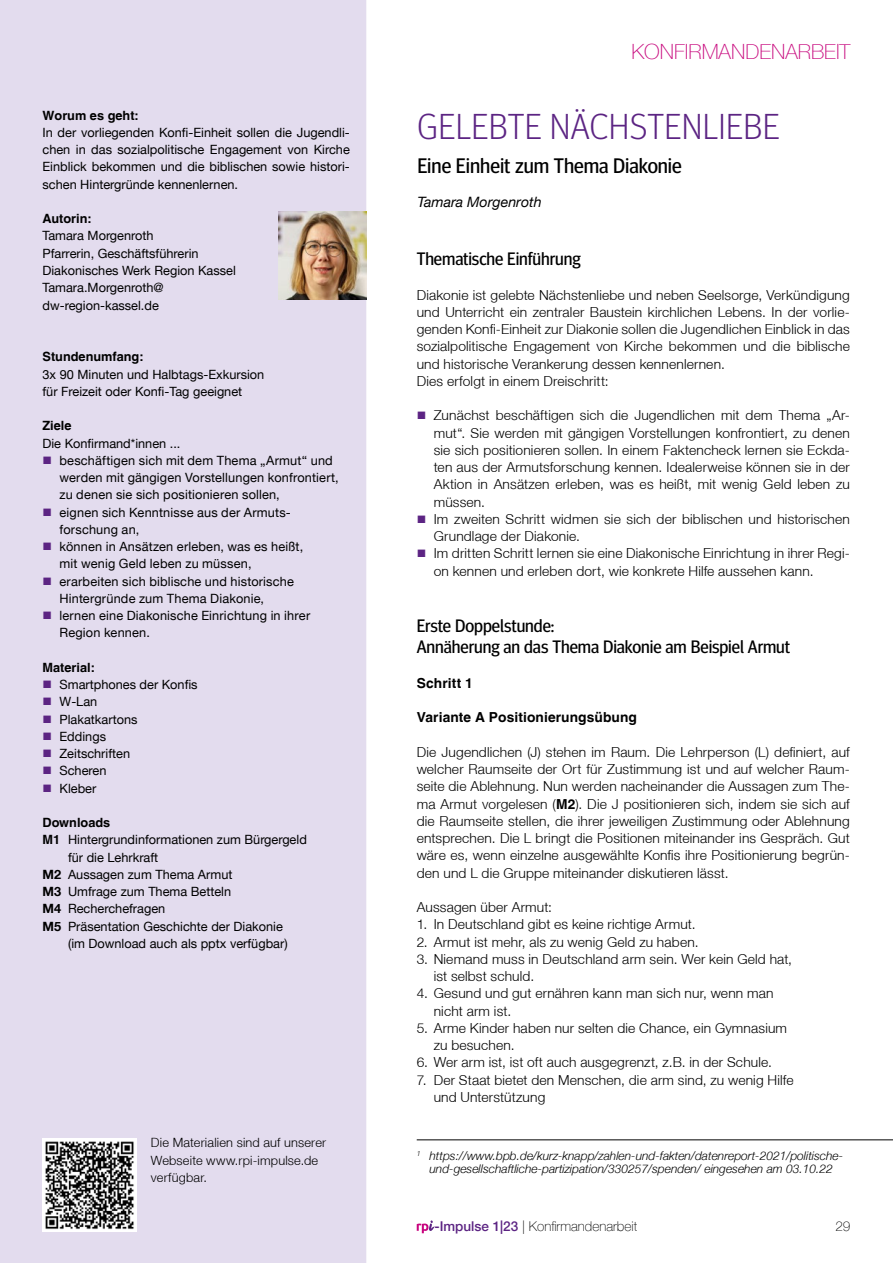
<style>
.page{position:relative;width:893px;height:1263px;background:#fff}
.page>*{position:absolute;margin:0;border:0;box-sizing:border-box;transform-origin:0 0}
.t1{font:300 36px "Meta Headline OT";letter-spacing:.01em;color:#5c2483}
.t2{font:21px "Meta Headline OT";color:#000}
.t3{font:100 21px "Helvetica Neue LT";color:#c80b7f}
.t4{font:18px/21.6px "Meta Headline OT";letter-spacing:-.005em;color:#000}
.t5{font:italic 14.25px "Helvetica Neue LT";color:#000}
.t6{font:300 13.8px/17.2px "Helvetica Neue LT";letter-spacing:.01em;color:#000}
.t7{font:700 13.8px "Helvetica LT";letter-spacing:.005em;color:#000}
.t8{font:100 13.5px "Helvetica Neue LT";color:#000}
.t9{font:12.75px/17.2px "Helvetica Neue LT";color:#000}
.t10{font:300 12.75px/17.2px "Helvetica Neue LT";letter-spacing:.015em;color:#000}
.t11{font:700 12.75px "Helvetica LT";color:#000}
.t12{font:italic 300 12px/13.5px "Helvetica Neue LT";color:#000;text-align:center}
.s1{color:#5c2483}
.s2{font-family:"Helvetica LT";font-weight:700}
.s3{font-weight:700}
.s4{font-weight:500;color:#5c2483}
</style>
<div class="page">
<svg style="left:417px;top:1220px;width:18px;height:13px"></svg>
<div style="left:0;top:0;width:366px;height:1263px;background:#e3dcee"></div>
<img style="left:278px;top:212px;width:88px;height:88px">
<img style="left:43px;top:1138px;width:93px;height:94px">
<hr style="left:417px;top:1139px;width:476px;height:1px;background:#000">
<p class="t11" style="left:43px;top:107px;width:98px">Worum es geht:</p>
<p class="t9" style="left:43px;top:124px;width:309px;text-align:justify">In der vorliegenden Konfi-Einheit sollen die Jugendli&shy;chen in das sozialpolitische Engagement von Kirche Einblick bekommen und die biblischen sowie histori&shy;schen Hintergründe kennenlernen.</p>
<p class="t11" style="left:43px;top:211px;width:51px">Autorin:</p>
<p class="t9" style="left:43px;top:227px;width:195px">Tamara Morgenroth<br>Pfarrerin, Geschäftsführerin<br>Diakonisches Werk Region Kassel<br>Tamara.Morgenroth@ dw-region-kassel.de</p>
<p class="t11" style="left:43px;top:349px;width:103px">Stundenumfang:</p>
<p class="t9" style="left:43px;top:365px;width:223px">3x 90 Minuten und Halbtags-Exkursion für Freizeit oder Konfi-Tag geeignet</p>
<p class="t11" style="left:43px;top:418px;width:31px">Ziele</p>
<p class="t9" style="left:43px;top:434px;width:139px">Die Konfirmand*innen ...</p>
<p class="t9" style="left:60px;top:451px;width:281px;text-indent:-17px"><span class="s1">■</span> beschäftigen sich mit dem Thema „Armut“ und werden mit gängigen Vorstellungen konfrontiert, zu denen sie sich positionieren sollen,</p>
<p class="t9" style="left:60px;top:503px;width:233px;text-indent:-17px"><span class="s1">■</span> eignen sich Kenntnisse aus der Armuts&shy;forschung an,</p>
<p class="t9" style="left:60px;top:538px;width:245px;text-indent:-17px"><span class="s1">■</span> können in Ansätzen erleben, was es heißt, mit wenig Geld leben zu müssen,</p>
<p class="t9" style="left:60px;top:572px;width:236px;text-indent:-17px"><span class="s1">■</span> erarbeiten sich biblische und historische<br>Hintergründe zum Thema Diakonie,</p>
<p class="t9" style="left:60px;top:607px;width:252px;text-indent:-17px"><span class="s1">■</span> lernen eine Diakonische Einrichtung in ihrer<br>Region kennen.</p>
<p class="t11" style="left:43px;top:659px;width:54px">Material:</p>
<p class="t9" style="left:43px;top:676px;width:157px"><span class="s1">■</span> Smartphones der Konfis</p>
<p class="t9" style="left:43px;top:693px;width:56px"><span class="s1">■</span> W-Lan</p>
<p class="t9" style="left:43px;top:710px;width:96px"><span class="s1">■</span> Plakatkartons</p>
<p class="t9" style="left:43px;top:727px;width:65px"><span class="s1">■</span> Eddings</p>
<p class="t9" style="left:43px;top:745px;width:89px"><span class="s1">■</span> Zeitschriften</p>
<p class="t9" style="left:43px;top:762px;width:66px"><span class="s1">■</span> Scheren</p>
<p class="t9" style="left:43px;top:779px;width:55px"><span class="s1">■</span> Kleber</p>
<p class="t11" style="left:43px;top:815px;width:69px">Downloads</p>
<p class="t9" style="left:43px;top:831px;width:266px"><span class="s2">M1</span> Hintergrundinformationen zum Bürgergeld</p>
<p class="t9" style="left:68px;top:848px;width:92px">für die Lehrkraft</p>
<p class="t9" style="left:43px;top:865px;width:191px"><span class="s3">M2</span> Aussagen zum Thema Armut</p>
<p class="t9" style="left:43px;top:883px;width:190px"><span class="s3">M3</span> Umfrage zum Thema Betteln</p>
<p class="t9" style="left:43px;top:900px;width:124px"><span class="s3">M4</span> Recherchefragen</p>
<p class="t9" style="left:43px;top:917px;width:242px"><span class="s3">M5</span> Präsentation Geschichte der Diakonie</p>
<p class="t9" style="left:68px;top:934px;width:221px">(im Download auch als pptx verfügbar)</p>
<p class="t10" style="left:151px;top:1134px;width:177px">Die Materialien sind auf unserer<br>Webseite www.rpi-impulse.de verfügbar.</p>
<h2 class="t3" style="left:631px;top:40px;width:221px">KONFIRMANDENARBEIT</h2>
<h1 class="t1" style="left:417px;top:105px;width:364px">GELEBTE NÄCHSTENLIEBE</h1>
<h2 class="t2" style="left:417px;top:153px;width:266px">Eine Einheit zum Thema Diakonie</h2>
<p class="t5" style="left:417px;top:194px;width:126px">Tamara Morgenroth</p>
<h3 class="t4" style="left:417px;top:248px;width:165px">Thematische Einführung</h3>
<p class="t6" style="left:417px;top:286px;width:435px">Diakonie ist gelebte Nächstenliebe und neben Seelsorge, Verkündigung und Unterricht ein zentraler Baustein kirchlichen Lebens. In der vorlie&shy;genden Konfi-Einheit zur Diakonie sollen die Jugendlichen Einblick in das sozialpolitische Engagement von Kirche bekommen und die biblische und historische Verankerung dessen kennenlernen.<br>Dies erfolgt in einem Dreischritt:</p>
<p class="t6" style="left:434px;top:407px;width:418px;text-align:justify;text-indent:-17px"><span class="s1">■</span> Zunächst beschäftigen sich die Jugendlichen mit dem Thema „Ar&shy;mut“. Sie werden mit gängigen Vorstellungen konfrontiert, zu denen sie sich positionieren sollen. In einem Faktencheck lernen sie Eckda&shy;ten aus der Armutsforschung kennen. Idealerweise können sie in der Aktion in Ansätzen erleben, was es heißt, mit wenig Geld leben zu müssen.</p>
<p class="t6" style="left:434px;top:510px;width:418px;text-indent:-17px"><span class="s1">■</span> Im zweiten Schritt widmen sie sich der biblischen und historischen<br>Grundlage der Diakonie.</p>
<p class="t6" style="left:434px;top:545px;width:418px;text-indent:-17px"><span class="s1">■</span> Im dritten Schritt lernen sie eine Diakonische Einrichtung in ihrer Regi&shy;on kennen und erleben dort, wie konkrete Hilfe aussehen kann.</p>
<h3 class="t4" style="left:417px;top:615px;width:375px">Erste Doppelstunde:<br>Annäherung an das Thema Diakonie am Beispiel Armut</h3>
<p class="t7" style="left:417px;top:675px;width:58px">Schritt 1</p>
<p class="t7" style="left:417px;top:709px;width:222px">Variante A Positionierungsübung</p>
<p class="t6" style="left:417px;top:743px;width:435px;text-align:justify">Die Jugendlichen (J) stehen im Raum. Die Lehrperson (L) definiert, auf welcher Raumseite der Ort für Zustimmung ist und auf welcher Raum&shy;seite die Ablehnung. Nun werden nacheinander die Aussagen zum The&shy;ma Armut vorgelesen (<span class="s2">M2</span>). Die J positionieren sich, indem sie sich auf die Raumseite stellen, die ihrer jeweiligen Zustimmung oder Ablehnung entsprechen. Die L bringt die Positionen miteinander ins Gespräch. Gut wäre es, wenn einzelne ausgewählte Konfis ihre Positionierung begrün&shy;den und L die Gruppe miteinander diskutieren lässt.</p>
<p class="t6" style="left:417px;top:898px;width:137px">Aussagen über Armut:</p>
<p class="t6" style="left:417px;top:916px;width:280px">1. In Deutschland gibt es keine richtige Armut.</p>
<p class="t6" style="left:417px;top:933px;width:283px">2. Armut ist mehr, als zu wenig Geld zu haben.</p>
<p class="t6" style="left:434px;top:950px;width:360px;text-indent:-17px">3. Niemand muss in Deutschland arm sein. Wer kein Geld hat, ist selbst schuld.</p>
<p class="t6" style="left:434px;top:985px;width:341px;text-indent:-17px">4. Gesund und gut ernähren kann man sich nur, wenn man nicht arm ist.</p>
<p class="t6" style="left:434px;top:1019px;width:355px;text-indent:-17px">5. Arme Kinder haben nur selten die Chance, ein Gymnasium zu besuchen.</p>
<p class="t6" style="left:417px;top:1054px;width:357px">6. Wer arm ist, ist oft auch ausgegrenzt, z.B. in der Schule.</p>
<p class="t6" style="left:434px;top:1071px;width:361px;text-indent:-17px">7. Der Staat bietet den Menschen, die arm sind, zu wenig Hilfe und Unterstützung</p>
<p class="t12" style="left:417px;top:1149px;width:428px"><sup>1</sup> https://www.bpb.de/kurz-knapp/zahlen-und-fakten/datenreport-2021/politische&shy;und-gesellschaftliche-partizipation/330257/spenden/ eingesehen am 03.10.22</p>
<p class="t8" style="left:435px;top:1218px;width:204px"><span class="s4">-Impulse 1|23</span> | Konfirmandenarbeit</p>
<p class="t8" style="left:835px;top:1218px;width:17px">29</p>
</div>
